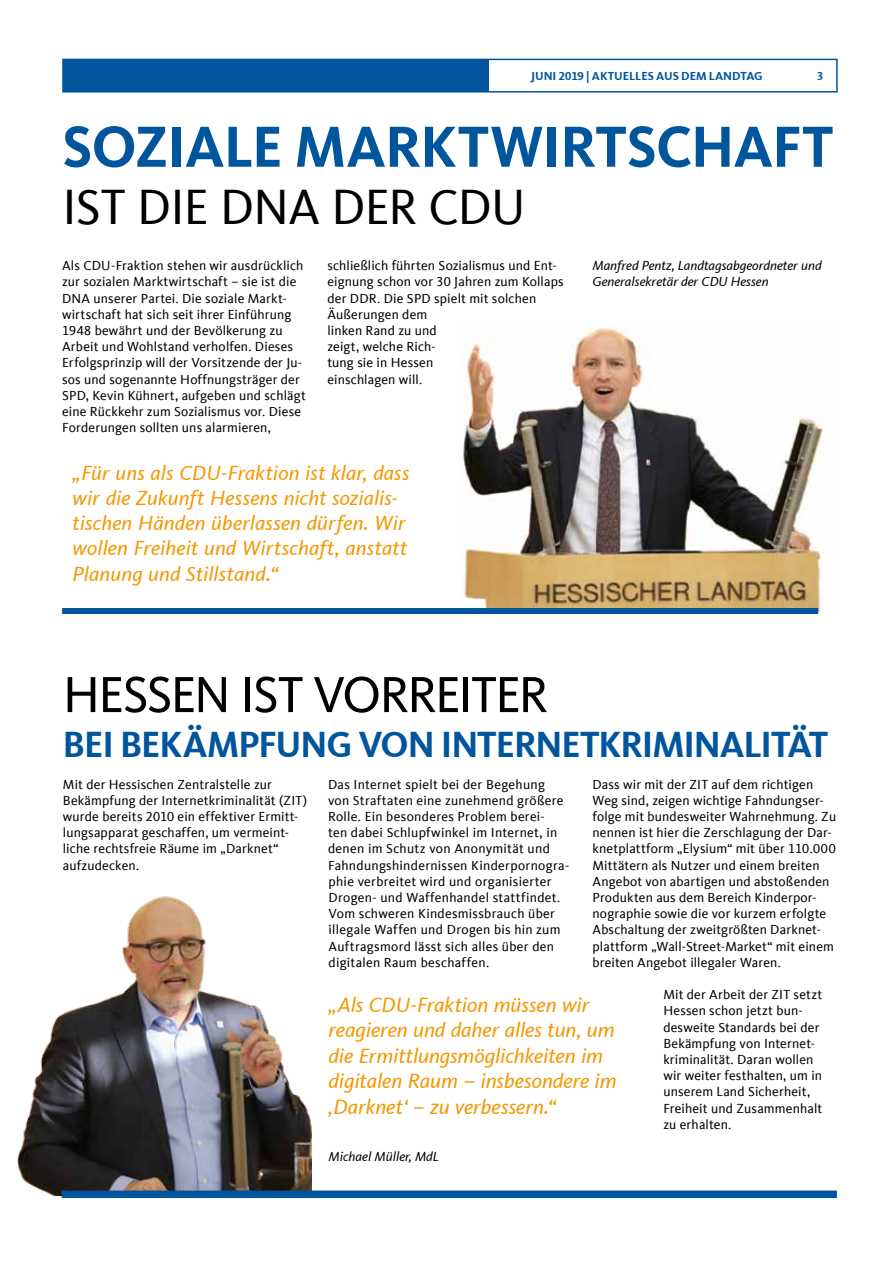
<style>
.page{position:relative;width:893px;height:1263px;background:#fff}
.page>*{position:absolute;margin:0;border:0;box-sizing:border-box;transform-origin:0 0}
.t1{font:700 60px "CDU Kievit Tab";letter-spacing:-.015em;color:#00559d}
.t2{font:52.5px "CDU Kievit Tab";letter-spacing:-.035em;color:#000}
.t3{font:51px "CDU Kievit Tab";letter-spacing:-.01em;color:#000}
.t4{font:700 37.5px "CDU Kievit Tab";letter-spacing:-.03em;color:#00559d}
.t5{font:italic 21.3px/25.5px "CDU Kievit Tab";letter-spacing:-.005em;color:#f49700}
.t6{font:italic 21px/25.2px "CDU Kievit Tab";letter-spacing:.005em;color:#f49700}
.t7{font:13.5px/16.2px "CDU Kievit Tab";letter-spacing:.01em;color:#000}
.t8{font:italic 13.5px/16.2px "CDU Kievit Tab";color:#000}
.t9{font:700 12px "CDU Kievit Tab";color:#00559d}
</style>
<div class="page">
<img style="left:462px;top:327px;width:361px;height:284px">
<div style="left:62px;top:59px;width:776px;height:34px;border:2px solid #00559d"></div>
<div style="left:63px;top:59px;width:425px;height:32px;background:#00559d"></div>
<img style="left:17px;top:896px;width:295px;height:299px">
<div style="left:62px;top:608px;width:756px;height:6px;background:#00559d"></div>
<div style="left:62px;top:1190px;width:775px;height:8px;background:#00559d"></div>
<p class="t9" style="left:531px;top:69px;width:233px">JUNI 2019 | AKTUELLES AUS DEM LANDTAG</p>
<p class="t9" style="left:817px;top:69px;width:8px">3</p>
<h1 class="t1" style="left:62px;top:111px;width:772px">SOZIALE MARKTWIRTSCHAFT</h1>
<h3 class="t3" style="left:62px;top:178px;width:465px">IST DIE DNA DER CDU</h3>
<p class="t8" style="left:592px;top:258px;width:231px">Manfred Pentz, Landtagsabgeordneter und<br>Generalsekretär der CDU Hessen</p>
<p class="t7" style="left:327px;top:258px;width:238px">schließlich führten Sozialismus und Ent&shy;eignung schon vor 30 Jahren zum Kollaps der DDR. Die SPD spielt mit solchen<br>Äußerungen dem<br>linken Rand zu und<br>zeigt, welche Rich-<br>tung sie in Hessen<br>einschlagen will.</p>
<p class="t7" style="left:62px;top:258px;width:245px">Als CDU-Fraktion stehen wir ausdrücklich zur sozialen Marktwirtschaft – sie ist die DNA unserer Partei. Die soziale Markt&shy;wirtschaft hat sich seit ihrer Einführung 1948 bewährt und der Bevölkerung zu Arbeit und Wohlstand verholfen. Dieses Erfolgsprinzip will der Vorsitzende der Ju&shy;sos und sogenannte Hoffnungsträger der SPD, Kevin Kühnert, aufgeben und schlägt eine Rückkehr zum Sozialismus vor. Diese Forderungen sollten uns alarmieren,</p>
<h3 class="t6" style="left:73px;top:460px;width:339px">„Für uns als CDU-Fraktion ist klar, dass wir die Zukunft Hessens nicht sozialis&shy;tischen Händen überlassen dürfen. Wir wollen Freiheit und Wirtschaft, anstatt Planung und Stillstand.“</h3>
<h2 class="t2" style="left:63px;top:665px;width:487px">HESSEN IST VORREITER</h2>
<h3 class="t4" style="left:63px;top:722px;width:767px">BEI BEKÄMPFUNG VON INTERNETKRIMINALITÄT</h3>
<p class="t7" style="left:328px;top:776px;width:243px">Das Internet spielt bei der Begehung von Straftaten eine zunehmend größere Rolle. Ein besonderes Problem berei-<br>ten dabei Schlupfwinkel im Internet, in denen im Schutz von Anonymität und Fahndungshindernissen Kinderpornogra&shy;phie verbreitet wird und organisierter Drogen- und Waffenhandel stattfindet.<br>Vom schweren Kindesmissbrauch über illegale Waffen und Drogen bis hin zum Auftragsmord lässt sich alles über den digitalen Raum beschaffen.</p>
<h3 class="t5" style="left:329px;top:992px;width:290px">„Als CDU-Fraktion müssen wir reagieren und daher alles tun, um die Ermittlungsmöglichkeiten im digitalen Raum – insbesondere im ‚Darknet‘ – zu verbessern.“</h3>
<p class="t7" style="left:592px;top:776px;width:245px">Dass wir mit der ZIT auf dem richtigen Weg sind, zeigen wichtige Fahndungser&shy;folge mit bundesweiter Wahrnehmung. Zu nennen ist hier die Zerschlagung der Dar&shy;knetplattform „Elysium“ mit über 110.000<br>Mittätern als Nutzer und einem breiten Angebot von abartigen und abstoßenden Produkten aus dem Bereich Kinderpor&shy;nographie sowie die vor kurzem erfolgte Abschaltung der zweitgrößten Darknet&shy;plattform „Wall-Street-Market“ mit einem breiten Angebot illegaler Waren.</p>
<p class="t7" style="left:663px;top:987px;width:160px">Mit der Arbeit der ZIT setzt<br>Hessen schon jetzt bun&shy;desweite Standards bei der<br>Bekämpfung von Internet&shy;kriminalität. Daran wollen wir weiter festhalten, um in unserem Land Sicherheit,<br>Freiheit und Zusammenhalt zu erhalten.</p>
<p class="t7" style="left:63px;top:776px;width:246px">Mit der Hessischen Zentralstelle zur Bekämpfung der Internetkriminalität (ZIT) wurde bereits 2010 ein effektiver Ermitt&shy;lungsapparat geschaffen, um vermeint&shy;liche rechtsfreie Räume im „Darknet“ aufzudecken.</p>
<p class="t8" style="left:329px;top:1149px;width:112px">Michael Müller, MdL</p>
</div>
